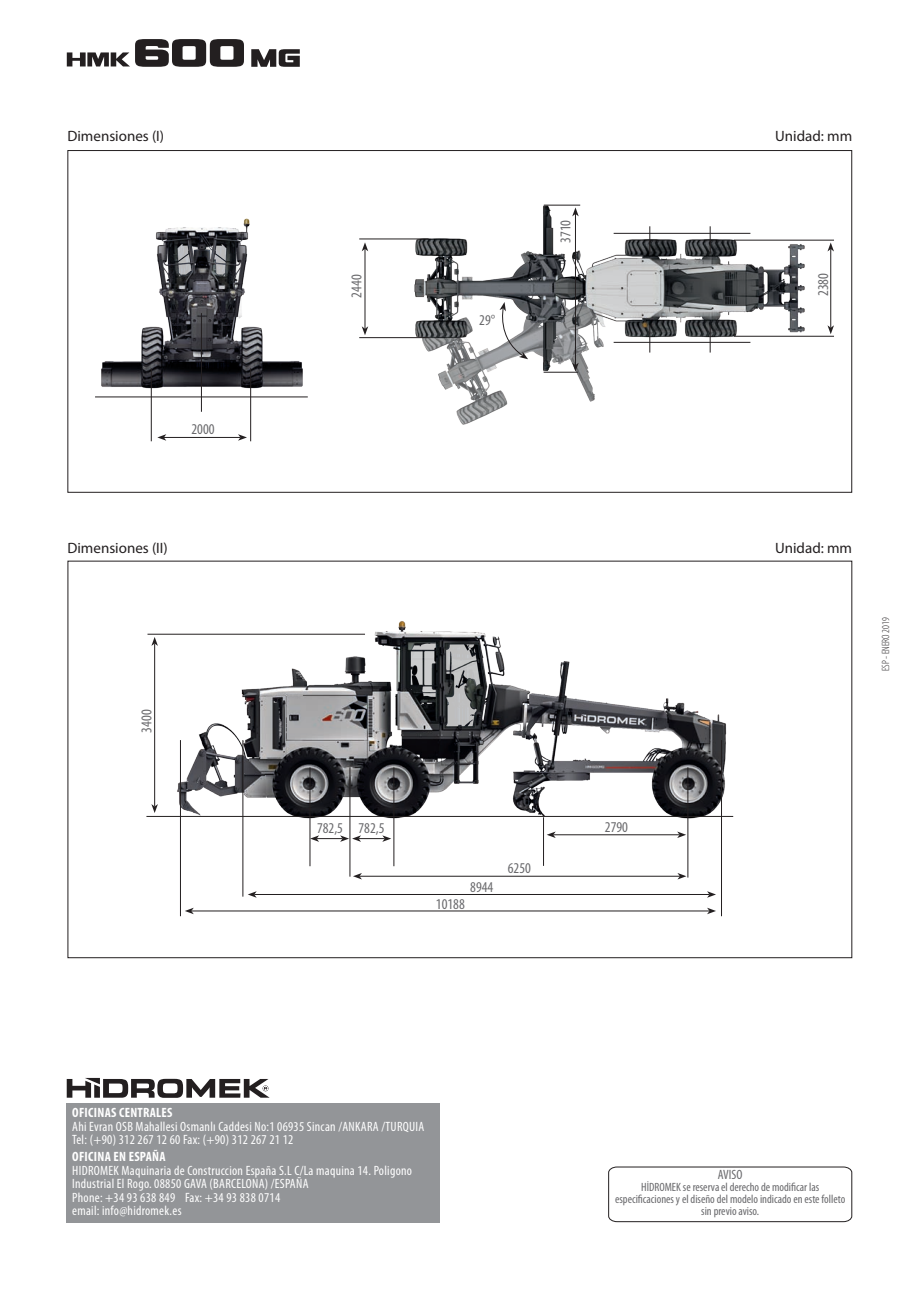
<style>
.page{position:relative;width:919px;height:1289px;background:#fff}
.page>*{position:absolute;margin:0;border:0;box-sizing:border-box;transform-origin:0 0}
.t1{font:condensed 15px "Myriad Pro";color:#69696c}
.t2{font:15px "Myriad Pro";color:#231f20}
.t3{font:condensed 13.5px/13.5px "Myriad Pro";letter-spacing:.02em;color:#fff}
.t4{font:700 condensed 13.5px "Myriad Pro";letter-spacing:.02em;color:#fff}
.t5{font:condensed 13.5px "Myriad Pro";color:#69696c}
.t6{font:condensed 12px/12px "Myriad Pro";color:#69696c;text-align:center}
.t7{font:300 condensed 10.5px "Myriad Pro";color:#221e20}
</style>
<div class="page">
<img style="left:163px;top:621px;width:571px;height:236px">
<hr style="left:310px;top:767px;width:1px;height:99px;background:#231f20">
<hr style="left:349px;top:767px;width:1px;height:109px;background:#231f20">
<hr style="left:543px;top:817px;width:1px;height:48px;background:#231f20">
<hr style="left:393px;top:767px;width:1px;height:99px;background:#231f20">
<hr style="left:687px;top:767px;width:1px;height:110px;background:#231f20">
<hr style="left:147px;top:634px;width:218px;height:1px;background:#231f20">
<hr style="left:180px;top:740px;width:1px;height:176px;background:#231f20">
<hr style="left:242px;top:740px;width:1px;height:156px;background:#231f20">
<hr style="left:721px;top:740px;width:1px;height:176px;background:#231f20">
<hr style="left:146px;top:816px;width:587px;height:1px;background:#231f20">
<hr style="left:191px;top:910px;width:518px;height:1px;background:#231f20">
<svg style="left:707px;top:907px;width:9px;height:7px"></svg>
<svg style="left:185px;top:907px;width:9px;height:7px"></svg>
<hr style="left:254px;top:894px;width:455px;height:1px;background:#231f20">
<svg style="left:707px;top:891px;width:9px;height:6px"></svg>
<svg style="left:248px;top:891px;width:9px;height:6px"></svg>
<hr style="left:359px;top:876px;width:320px;height:1px;background:#231f20">
<svg style="left:677px;top:873px;width:9px;height:6px"></svg>
<svg style="left:353px;top:873px;width:9px;height:6px"></svg>
<hr style="left:154px;top:643px;width:1px;height:163px;background:#231f20">
<svg style="left:151px;top:804px;width:7px;height:9px"></svg>
<svg style="left:151px;top:637px;width:7px;height:9px"></svg>
<svg style="left:310px;top:835px;width:81px;height:6px"></svg>
<hr style="left:553px;top:834px;width:126px;height:1px;background:#231f20">
<svg style="left:677px;top:831px;width:9px;height:7px"></svg>
<svg style="left:546px;top:831px;width:9px;height:7px"></svg>
<img style="left:95px;top:218px;width:213px;height:198px">
<hr style="left:95px;top:396px;width:213px;height:1px;background:#231f20">
<hr style="left:201px;top:313px;width:1px;height:99px;background:#231f20">
<hr style="left:250px;top:368px;width:1px;height:73px;background:#231f20">
<hr style="left:151px;top:368px;width:1px;height:73px;background:#231f20">
<hr style="left:164px;top:437px;width:76px;height:1px;background:#231f20">
<svg style="left:157px;top:434px;width:9px;height:6px"></svg>
<svg style="left:238px;top:434px;width:9px;height:6px"></svg>
<img style="left:359px;top:204px;width:461px;height:221px">
<hr style="left:359px;top:239px;width:69px;height:1px;background:#231f20">
<hr style="left:359px;top:337px;width:69px;height:1px;background:#231f20">
<svg style="left:649px;top:325px;width:1px;height:27px"></svg>
<svg style="left:649px;top:226px;width:1px;height:28px"></svg>
<svg style="left:709px;top:325px;width:1px;height:27px"></svg>
<svg style="left:709px;top:226px;width:1px;height:28px"></svg>
<hr style="left:613px;top:342px;width:137px;height:1px;background:#231f20">
<hr style="left:613px;top:233px;width:137px;height:1px;background:#231f20">
<hr style="left:734px;top:240px;width:99px;height:1px;background:#231f20">
<hr style="left:734px;top:336px;width:99px;height:1px;background:#231f20">
<hr style="left:544px;top:205px;width:36px;height:1px;background:#231f20">
<hr style="left:543px;top:372px;width:35px;height:1px;background:#231f20">
<hr style="left:365px;top:249px;width:1px;height:80px;background:#231f20">
<svg style="left:362px;top:242px;width:6px;height:9px"></svg>
<svg style="left:362px;top:326px;width:6px;height:9px"></svg>
<hr style="left:575px;top:214px;width:1px;height:151px;background:#231f20">
<svg style="left:572px;top:207px;width:6px;height:9px"></svg>
<svg style="left:572px;top:362px;width:6px;height:9px"></svg>
<svg style="left:497px;top:302px;width:31px;height:57px"></svg>
<hr style="left:830px;top:249px;width:1px;height:79px;background:#231f20">
<svg style="left:827px;top:325px;width:6px;height:9px"></svg>
<svg style="left:827px;top:242px;width:6px;height:9px"></svg>
<div style="left:67px;top:1102px;width:373px;height:120px;background:#939598"></div>
<svg style="left:67px;top:1077px;width:202px;height:20px"></svg>
<svg style="left:608px;top:1166px;width:244px;height:56px"></svg>
<svg style="left:251px;top:49px;width:49px;height:18px"></svg>
<svg style="left:67px;top:39px;width:177px;height:28px"></svg>
<p class="t2" style="left:67px;top:128px;width:98px">Dimensiones (I)</p>
<p class="t1" style="left:191px;top:420px;width:25px">2000</p>
<p class="t2" style="left:67px;top:540px;width:102px">Dimensiones (II)</p>
<p class="t1" style="left:137px;top:732px;width:25px;rotate:-90deg">3400</p>
<p class="t1" style="left:556px;top:243px;width:25px;rotate:-90deg">3710</p>
<p class="t2" style="left:775px;top:128px;width:78px">Unidad: mm</p>
<p class="t1" style="left:347px;top:297px;width:25px;rotate:-90deg">2440</p>
<p class="t1" style="left:814px;top:296px;width:25px;rotate:-90deg">2380</p>
<p class="t1" style="left:479px;top:311px;width:17px">29°</p>
<p class="t1" style="left:317px;top:819px;width:69px">782,5 782,5</p>
<p class="t1" style="left:605px;top:817px;width:25px">2790</p>
<p class="t1" style="left:470px;top:877px;width:25px">8944</p>
<p class="t1" style="left:436px;top:894px;width:30px">10188</p>
<p class="t1" style="left:508px;top:858px;width:25px">6250</p>
<p class="t2" style="left:775px;top:540px;width:78px">Unidad: mm</p>
<p class="t7" style="left:880px;top:671px;width:55px;rotate:-90deg">ESP - ENERO 2019</p>
<p class="t4" style="left:72px;top:1104px;width:102px">OFICINAS CENTRALES</p>
<p class="t3" style="left:72px;top:1119px;width:353px">Ahi Evran OSB Mahallesi Osmanlı Caddesi No:1 06935 Sincan /ANKARA /TURQUIA<br>Tel: (+90) 312 267 12 60 Fax: (+90) 312 267 21 12</p>
<p class="t4" style="left:72px;top:1147px;width:95px">OFICINA EN ESPAÑA</p>
<p class="t3" style="left:72px;top:1163px;width:341px">HIDROMEK Maquinaria de Construccion España S.L C/La maquina 14. Poligono Industrial El Rogo. 08850 GAVA (BARCELONA) /ESPAÑA<br>Phone: +34 93 638 849 Fax: +34 93 838 0714<br>email: info@hidromek.es</p>
<p class="t5" style="left:718px;top:1166px;width:26px">AVISO</p>
<p class="t6" style="left:615px;top:1180px;width:232px">HİDROMEK se reserva el derecho de modificar las especificaciones y el diseño del modelo indicado en este folleto sin previo aviso.</p>
</div>
